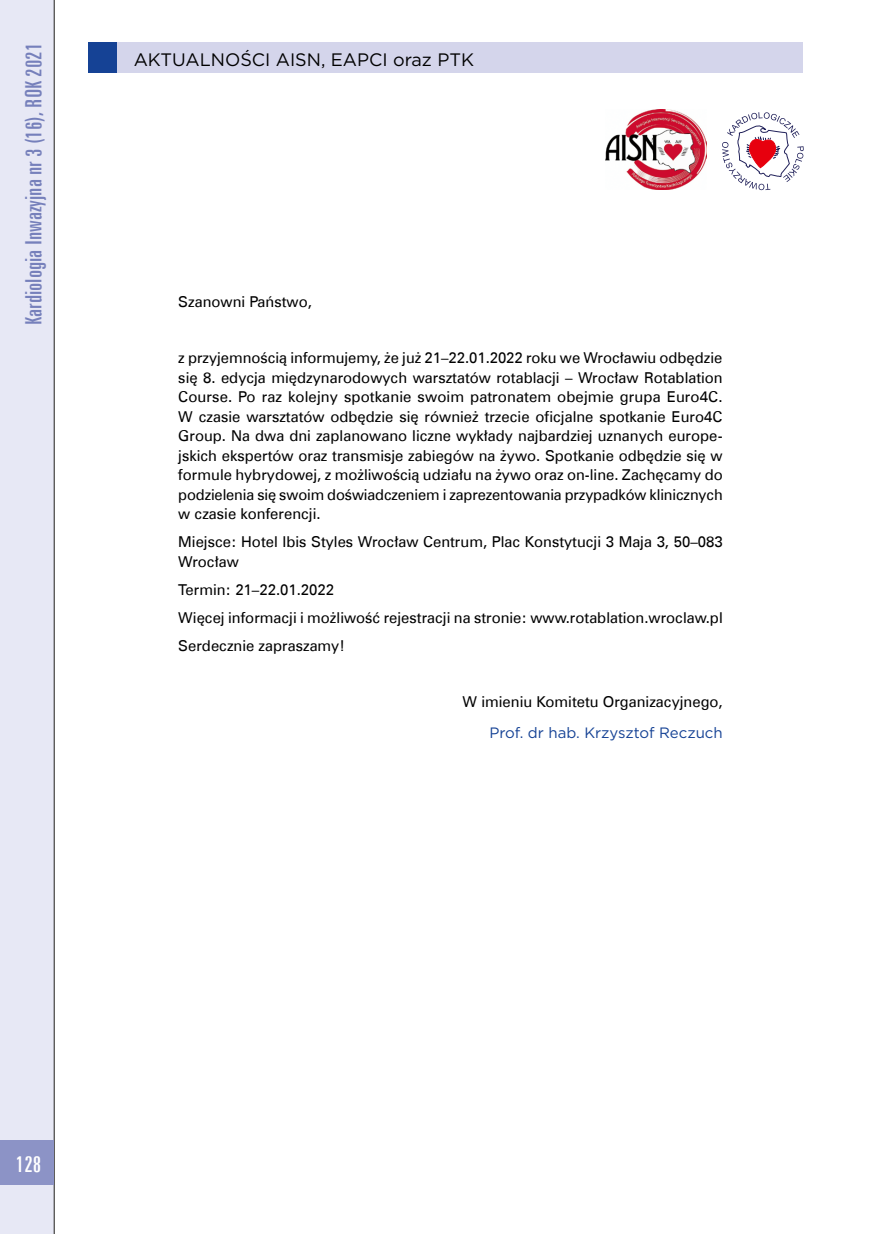
<style>
.page{position:relative;width:872px;height:1234px;background:#fff}
.page>*{position:absolute;margin:0;border:0;box-sizing:border-box;transform-origin:0 0}
.t1{font:22.5px "Zurich X Cn EU";color:#7680bb;scale:1.07 1}
.t2{font:22.5px "Zurich X Cn EU";color:#fff;scale:1.07 1}
.t3{font:18px "Gotham";color:#000}
.t4{font:15px/19.5px "Zurich EU";color:#000}
.t5{font:15px "Gotham";color:#154295}
</style>
<div class="page">
<div style="left:0;top:0;width:54px;height:1233px;background:#e7e8f5"></div>
<hr style="left:54px;top:0;width:1px;height:1233px;background:#1d1c18">
<div style="left:0;top:1140px;width:54px;height:44px;background:#8c93c6"></div>
<div style="left:88px;top:43px;width:715px;height:30px;background:#d4d5eb"></div>
<div style="left:88px;top:43px;width:29px;height:30px;background:#154295"></div>
<svg style="left:722px;top:112px;width:81px;height:78px"></svg>
<img style="left:606px;top:109px;width:100px;height:80px">
<h1 class="t1" style="left:20px;top:325px;width:265px;rotate:-90deg">Kardiologia Inwazyjna nr 3 (16), ROK 2021</h1>
<p class="t3" style="left:134px;top:48px;width:342px">AKTUALNOŚCI AISN, EAPCI oraz PTK</p>
<p class="t4" style="left:178px;top:292px;width:135px">Szanowni Państwo,</p>
<p class="t4" style="left:178px;top:348px;width:546px;text-align:justify">z przyjemnością informujemy, że już 21–22.01.2022 roku we Wrocławiu odbędzie się 8. edycja międzynarodowych warsztatów rotablacji – Wrocław Rotablation Course. Po raz kolejny spotkanie swoim patronatem obejmie grupa Euro4C.<br>W czasie warsztatów odbędzie się również trzecie oficjalne spotkanie Euro4C Group. Na dwa dni zaplanowano liczne wykłady najbardziej uznanych europe&shy;jskich ekspertów oraz transmisje zabiegów na żywo. Spotkanie odbędzie się w formule hybrydowej, z możliwością udziału na żywo oraz on-line. Zachęcamy do podzielenia się swoim doświadczeniem i zaprezentowania przypadków klinicznych w czasie konferencji.</p>
<p class="t4" style="left:178px;top:532px;width:546px">Miejsce: Hotel Ibis Styles Wrocław Centrum, Plac Konstytucji 3 Maja 3, 50–083<br>Wrocław</p>
<p class="t4" style="left:178px;top:575px;width:546px;line-height:28px">Termin: 21–22.01.2022<br>Więcej informacji i możliwość rejestracji na stronie: www.rotablation.wroclaw.pl<br>Serdecznie zapraszamy!</p>
<p class="t4" style="left:462px;top:691px;width:262px">W imieniu Komitetu Organizacyjnego,</p>
<p class="t5" style="left:489px;top:722px;width:235px">Prof. dr hab. Krzysztof Reczuch</p>
<h1 class="t2" style="left:16px;top:1150px;width:25px">128</h1>
</div>
